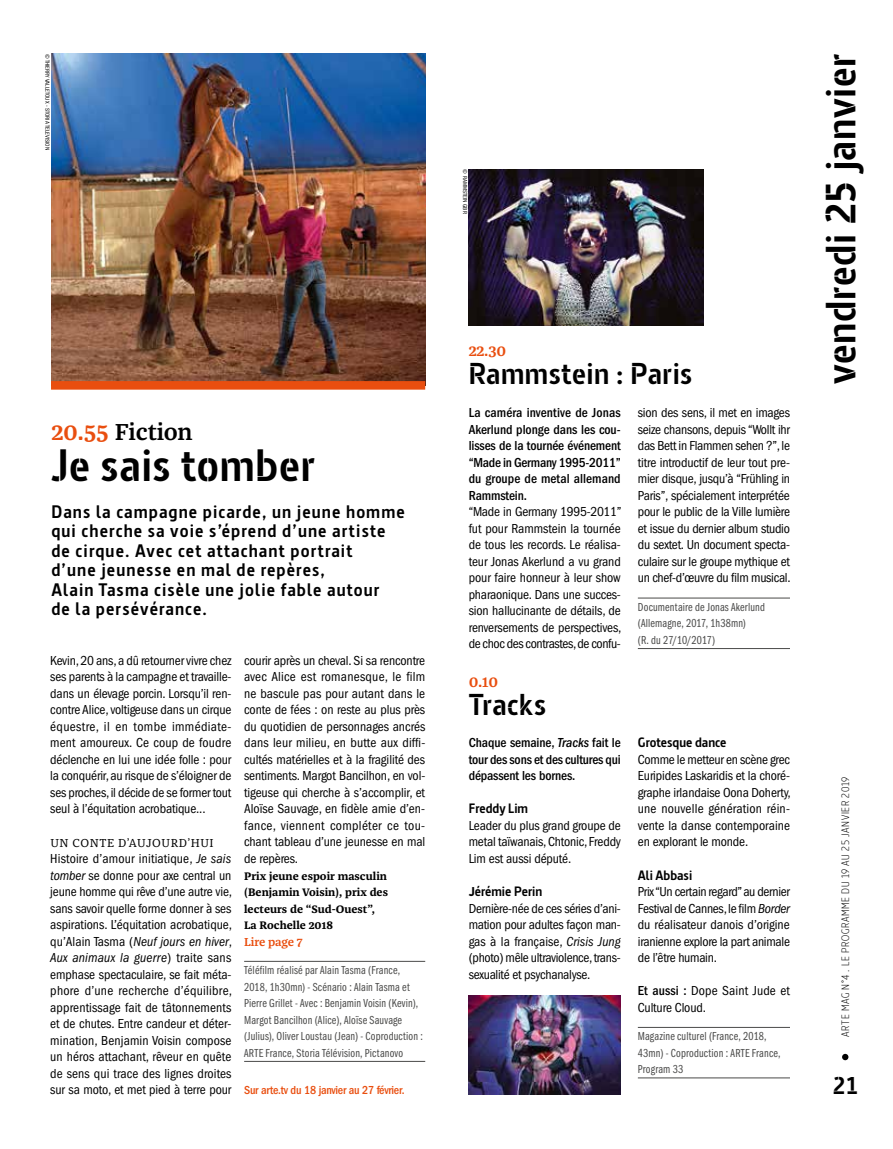
<style>
.page{position:relative;width:893px;height:1149px;background:#fff}
.page>*{position:absolute;margin:0;border:0;box-sizing:border-box;transform-origin:0 0}
.t1{font:700 45px "Barna Stencil";letter-spacing:.015em;color:#000}
.t2{font:700 42px "Barna Stencil";letter-spacing:.015em;color:#000}
.t3{font:700 30px "Barna Stencil";letter-spacing:.015em;color:#000}
.t4{font:700 24.15px "Barna Stencil";color:#000}
.t5{font:600 24px "Franziska OT";letter-spacing:-.01em;color:#000}
.t6{font:700 18px/19.5px "Barna";letter-spacing:.06em;color:#000}
.t7{font:600 15.75px "Franziska OT";color:#e94e0f}
.t8{font:condensed 13.5px/16.5px "ITC Franklin Gothic Std";letter-spacing:-.01em;color:#000;text-align:justify}
.t9{font:500 condensed 13.5px/16.5px "ITC Franklin Gothic Std";letter-spacing:-.01em;color:#000;text-align:justify}
.t10{font:700 13.5px "Barna";color:#000}
.t11{font:condensed 13.5px/16.5px "ITC Franklin Gothic Std";letter-spacing:.01em;color:#000}
.t12{font:12px/16.5px "ITC Franklin Gothic Std Bk Cp";letter-spacing:.015em;color:#4a4a49}
.t13{font:500 condensed 12px "ITC Franklin Gothic Std";letter-spacing:-.02em;color:#e94e0f}
.t14{font:12px "Franziska OT";letter-spacing:.045em;color:#000}
.t15{font:600 12px "Franziska OT";letter-spacing:-.01em;color:#e94e0f}
.t16{font:700 11.25px/16.5px "Franziska OT";color:#000}
.t17{font:300 10.5px "Barna";letter-spacing:.065em;color:#000}
.t18{font:condensed 6px "ITC Franklin Gothic Std";color:#000}
.s1{color:#e94e0f}
.s2{font-style:italic}
.s3{font-family:"Gotham Narrow";font-size:12.75px}
.s4{font-weight:500}
</style>
<div class="page">
<svg style="left:842px;top:1053px;width:6px;height:6px"></svg>
<img style="left:51px;top:54px;width:374px;height:327px">
<div style="left:51px;top:381px;width:374px;height:8px;background:#e94e0f"></div>
<hr style="left:244px;top:960px;width:181px;height:1px;background:#4a4a49">
<hr style="left:244px;top:1060px;width:181px;height:1px;background:#4a4a49">
<hr style="left:638px;top:597px;width:152px;height:1px;background:#4a4a49">
<hr style="left:638px;top:648px;width:152px;height:1px;background:#4a4a49">
<hr style="left:638px;top:1026px;width:152px;height:1px;background:#4a4a49">
<hr style="left:638px;top:1077px;width:152px;height:1px;background:#4a4a49">
<img style="left:469px;top:995px;width:152px;height:99px">
<img style="left:469px;top:169px;width:234px;height:157px">
<p class="t18" style="left:51px;top:54px;width:98px;rotate:90deg">© THIERRY VALLETOUX - STORIA TELEVISION</p>
<h3 class="t5" style="left:51px;top:417px;width:143px"><span class="s1">20.55</span> Fiction</h3>
<h1 class="t1" style="left:51px;top:438px;width:265px">Je sais tomber</h1>
<h3 class="t6" style="left:51px;top:502px;width:355px">Dans la campagne picarde, un jeune homme qui cherche sa voie s’éprend d’une artiste de cirque. Avec cet attachant portrait<br>d’une jeunesse en mal de repères,<br>Alain Tasma cisèle une jolie fable autour<br>de la persévérance.</h3>
<p class="t8" style="left:50px;top:652px;width:183px">Kevin, 20 ans, a dû retourner vivre chez ses parents à la campagne et travaille&shy;dans un élevage porcin. Lorsqu’il ren&shy;contre Alice, voltigeuse dans un cirque équestre, il en tombe immédiate&shy;ment amoureux. Ce coup de foudre déclenche en lui une idée folle : pour la conquérir, au risque de s’éloigner de ses proches, il décide de se former tout seul à l’équitation acrobatique...</p>
<p class="t14" style="left:50px;top:835px;width:165px">UN CONTE D’AUJOURD’HUI</p>
<p class="t8" style="left:50px;top:850px;width:183px">Histoire d’amour initiatique, <span class="s2">Je sais tomber</span> se donne pour axe central un jeune homme qui rêve d’une autre vie, sans savoir quelle forme donner à ses aspirations. L’équitation acrobatique, qu’Alain Tasma (<span class="s2">Neuf jours en hiver</span>, <span class="s2">Aux animaux la guerre</span>) traite sans emphase spectaculaire, se fait méta&shy;phore d’une recherche d’équilibre, apprentissage fait de tâtonnements et de chutes. Entre candeur et déter&shy;mination, Benjamin Voisin compose un héros attachant, rêveur en quête de sens qui trace des lignes droites sur sa moto, et met pied à terre pour</p>
<p class="t8" style="left:244px;top:652px;width:183px">courir après un cheval. Si sa rencontre avec Alice est romanesque, le film ne bascule pas pour autant dans le conte de fées : on reste au plus près du quotidien de personnages ancrés dans leur milieu, en butte aux diffi&shy;cultés matérielles et à la fragilité des sentiments. Margot Bancilhon, en vol&shy;tigeuse qui cherche à s’accomplir, et Aloïse Sauvage, en fidèle amie d’en&shy;fance, viennent compléter ce tou&shy;chant tableau d’une jeunesse en mal de repères.</p>
<p class="t16" style="left:244px;top:867px;width:145px">Prix jeune espoir masculin (Benjamin Voisin), prix des lecteurs de “Sud-Ouest”,<br>La Rochelle 2018</p>
<p class="t15" style="left:244px;top:934px;width:60px">Lire page 7</p>
<p class="t12" style="left:244px;top:961px;width:180px">Téléfilm réalisé par Alain Tasma (France, 2018, 1h30mn) - Scénario : Alain Tasma et Pierre Grillet - Avec : Benjamin Voisin (Kevin), Margot Bancilhon (Alice), Aloïse Sauvage (Julius), Oliver Loustau (Jean) - Coproduction :<br>ARTE France, Storia Télévision, Pictanovo</p>
<p class="t13" style="left:244px;top:1083px;width:162px">Sur arte.tv du 18 janvier au 27 février.</p>
<p class="t18" style="left:468px;top:169px;width:46px;rotate:90deg">© RAMMSTEIN GBR</p>
<p class="t7" style="left:469px;top:341px;width:39px">22.30</p>
<h3 class="t3" style="left:469px;top:355px;width:225px">Rammstein : Paris</h3>
<p class="t9" style="left:469px;top:404px;width:154px">La caméra inventive de Jonas Akerlund plonge dans les cou&shy;lisses de la tournée événement “Made in Germany 1995-2011” du groupe de metal allemand Rammstein.</p>
<p class="t8" style="left:469px;top:503px;width:154px">“Made in Germany 1995-2011” fut pour Rammstein la tournée de tous les records. Le réalisa&shy;teur Jonas Akerlund a vu grand pour faire honneur à leur show pharaonique. Dans une succes&shy;sion hallucinante de détails, de renversements de perspectives, de choc des contrastes, de confu-</p>
<p class="t7" style="left:469px;top:671px;width:31px">0.10</p>
<h3 class="t3" style="left:469px;top:686px;width:79px">Tracks</h3>
<p class="t9" style="left:469px;top:734px;width:154px">Chaque semaine, <span class="s2">Tracks</span> fait le tour des sons et des cultures qui dépassent les bornes.</p>
<p class="t10" style="left:469px;top:800px;width:61px">Freddy Lim</p>
<p class="t8" style="left:469px;top:817px;width:154px">Leader du plus grand groupe de metal taïwanais, Chtonic, Freddy Lim est aussi député.</p>
<p class="t10" style="left:469px;top:882px;width:75px"><span class="s3">J</span>érémie Perin</p>
<p class="t8" style="left:469px;top:899px;width:154px">Dernière-née de ces séries d’ani&shy;mation pour adultes façon man&shy;gas à la française, <span class="s2">Crisis Jung </span>(photo) mêle ultraviolence, trans&shy;sexualité et psychanalyse.</p>
<p class="t8" style="left:638px;top:404px;width:154px">sion des sens, il met en images seize chansons, depuis “Wollt ihr das Bett in Flammen sehen ?”, le titre introductif de leur tout pre&shy;mier disque, jusqu’à “Frühling in Paris”, spécialement interprétée pour le public de la Ville lumière et issue du dernier album studio du sextet. Un document specta&shy;culaire sur le groupe mythique et un chef-d’œuvre du film musical.</p>
<p class="t12" style="left:638px;top:598px;width:129px">Documentaire de Jonas Akerlund (Allemagne, 2017, 1h38mn)<br>(R. du 27/10/2017)</p>
<p class="t10" style="left:638px;top:734px;width:90px">Grotesque dance</p>
<p class="t8" style="left:638px;top:751px;width:154px">Comme le metteur en scène grec Euripides Laskaridis et la choré&shy;graphe irlandaise Oona Doherty, une nouvelle génération réin&shy;vente la danse contemporaine en explorant le monde.</p>
<p class="t10" style="left:638px;top:866px;width:56px">Ali Abbasi</p>
<p class="t8" style="left:638px;top:883px;width:154px">Prix “Un certain regard” au dernier Festival de Cannes, le film <span class="s2">Border </span>du réalisateur danois d’origine iranienne explore la part animale de l’être humain.</p>
<p class="t11" style="left:638px;top:982px;width:154px"><span class="s4">Et aussi :</span> Dope Saint Jude et<br>Culture Cloud.</p>
<p class="t12" style="left:638px;top:1027px;width:144px">Magazine culturel (France, 2018,<br>43mn) - Coproduction : ARTE France,<br>Program 33</p>
<h2 class="t2" style="left:815px;top:384px;width:331px;rotate:-90deg">vendredi 25 janvier</h2>
<p class="t17" style="left:839px;top:1036px;width:262px;rotate:-90deg">ARTE MAG N°4 . LE PROGRAMME DU 19 AU 25 JANVIER 2019</p>
<h3 class="t4" style="left:833px;top:1070px;width:26px">21</h3>
</div>
